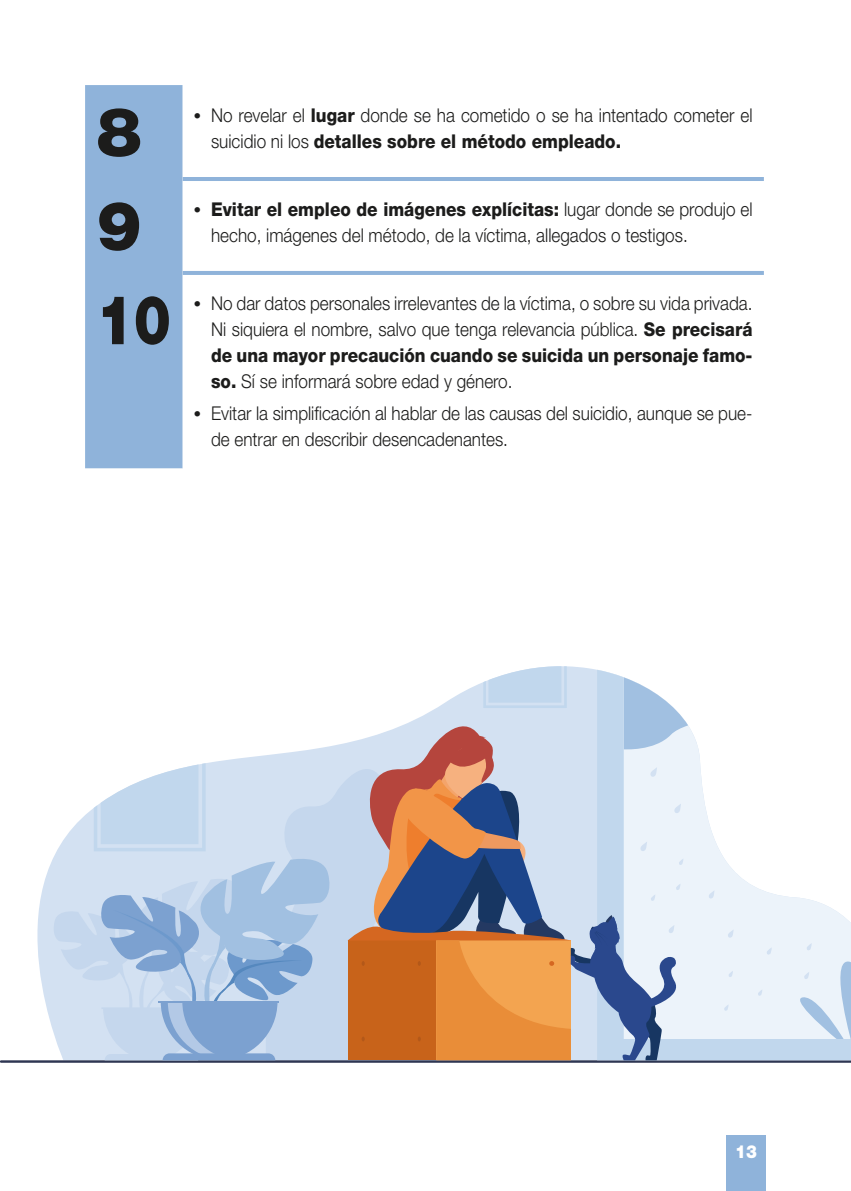
<style>
.page{position:relative;width:851px;height:1191px;background:#fff}
.page>*{position:absolute;margin:0;border:0;box-sizing:border-box;transform-origin:0 0}
.t1{font:900 68px "Helvetica Neue LT Std";color:#1c1c1b}
.t2{font:900 68px "Helvetica Neue LT Std";color:#1c1c1b;scale:.82 1}
.t3{font:300 19px/26px "Helvetica Neue LT Std";color:#1c1c1b;scale:.9 1}
.t4{font:900 18px "Helvetica Neue LT Std";color:#fff;scale:.9 1}
.s1{font-family:"Times";font-weight:400}
.s2{font-weight:800}
</style>
<div class="page">
<div style="left:726px;top:1134px;width:39px;height:57px;background:#8fb3da"></div>
<div style="left:85px;top:85px;width:98px;height:383px;background:#8fb3da"></div>
<hr style="left:183px;top:177px;width:580px;height:4px;background:#8fb3da">
<hr style="left:183px;top:271px;width:580px;height:4px;background:#8fb3da">
<svg style="left:0;top:666px;width:850px;height:396px"></svg>
<h1 class="t1" style="left:96px;top:91px;width:47px">8</h1>
<p class="t3" style="left:211px;top:102px;width:603px;text-indent:-17px"><span class="s1">•</span> No revelar el <span class="s2">lugar</span> donde se ha cometido o se ha intentado cometer el suicidio ni los <span class="s2">detalles sobre el método empleado.</span></p>
<h1 class="t1" style="left:96px;top:185px;width:47px">9</h1>
<p class="t3" style="left:211px;top:196px;width:603px;text-indent:-17px"><span class="s1">•</span> <span class="s2">Evitar el empleo de imágenes explícitas:</span> lugar donde se produjo el hecho, imágenes del método, de la víctima, allegados o testigos.</p>
<h1 class="t2" style="left:96px;top:279px;width:92px">10</h1>
<p class="t3" style="left:211px;top:290px;width:603px;text-align:justify;text-indent:-17px"><span class="s1">•</span> No dar datos personales irrelevantes de la víctima, o sobre su vida privada.<br>Ni siquiera el nombre, salvo que tenga relevancia pública. <span class="s2">Se precisará de una mayor precaución cuando se suicida un personaje famo&shy;so.</span> Sí se informará sobre edad y género.</p>
<p class="t3" style="left:211px;top:399px;width:603px;text-indent:-17px"><span class="s1">•</span> Evitar la simplificación al hablar de las causas del suicidio, aunque se pue&shy;de entrar en describir desencadenantes.</p>
<p class="t4" style="left:735px;top:1140px;width:26px">13</p>
</div>
